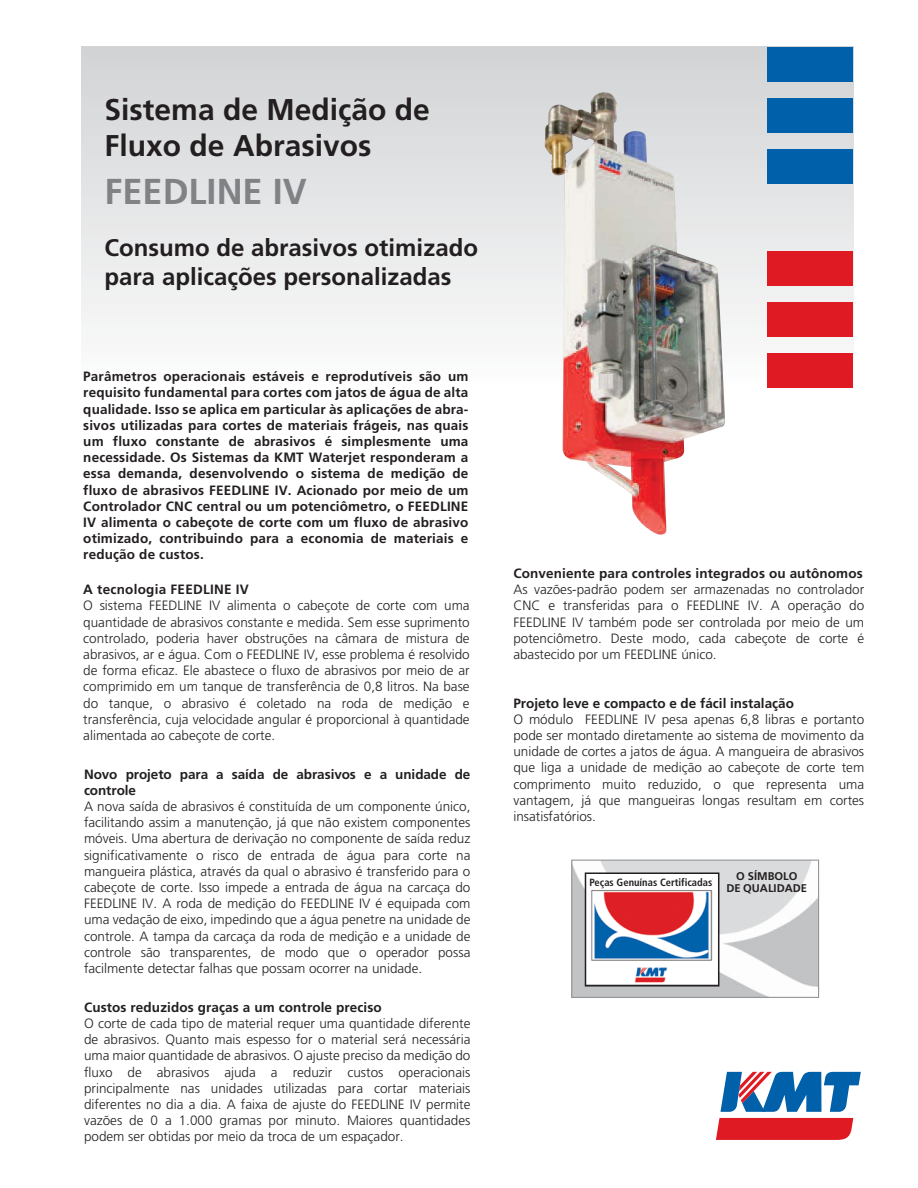
<style>
.page{position:relative;width:918px;height:1188px;background:#fff}
.page>*{position:absolute;margin:0;border:0;box-sizing:border-box;transform-origin:0 0}
.t1{font:700 36px "Frutiger";color:#808285}
.t2{font:700 30px/36px "Frutiger";color:#231f20}
.t3{font:700 24px/28.8px "Frutiger";color:#231f20}
.t4{font:300 13.5px/16.2px "Frutiger";color:#231f20;text-align:justify}
.t5{font:700 13.5px/16.2px "Frutiger";letter-spacing:.01em;color:#231f20;text-align:justify}
.t6{font:700 11.1px/12.3px "Frutiger";color:#231f20;text-align:center}
.t7{font:700 condensed 10.5px "Frutiger";color:#231f20}
</style>
<div class="page">
<div style="left:82px;top:47px;width:772px;height:340px;background:linear-gradient(to bottom,#d1d3d4,#fcfbfc)"></div>
<div style="left:768px;top:48px;width:85px;height:34px;background:#0060a9"></div>
<div style="left:768px;top:99px;width:85px;height:34px;background:#0060a9"></div>
<div style="left:768px;top:150px;width:85px;height:34px;background:#0060a9"></div>
<div style="left:768px;top:252px;width:85px;height:34px;background:#df1a22"></div>
<div style="left:768px;top:303px;width:85px;height:34px;background:#df1a22"></div>
<div style="left:768px;top:354px;width:85px;height:34px;background:#df1a22"></div>
<svg style="left:716px;top:1118px;width:137px;height:22px;background:#e12129"></svg>
<svg style="left:720px;top:1072px;width:141px;height:40px"></svg>
<img style="left:545px;top:92px;width:180px;height:443px">
<img style="left:573px;top:862px;width:244px;height:134px">
<div style="left:571px;top:860px;width:248px;height:138px;border:1px solid #939598"></div>
<img style="left:588px;top:875px;width:128px;height:109px">
<div style="left:585px;top:872px;width:134px;height:115px;border:2px solid #231f20"></div>
<div style="left:589px;top:878px;width:123px;height:11px;background:#fff"></div>
<h2 class="t2" style="left:105px;top:94px;width:327px">Sistema de Medição de<br>Fluxo de Abrasivos</h2>
<h1 class="t1" style="left:105px;top:177px;width:204px">FEEDLINE IV</h1>
<h3 class="t3" style="left:105px;top:235px;width:375px">Consumo de abrasivos otimizado para aplicações personalizadas</h3>
<p class="t5" style="left:83px;top:370px;width:387px">Parâmetros operacionais estáveis e reprodutíveis são um requisito fundamental para cortes com jatos de água de alta qualidade. Isso se aplica em particular às aplicações de abra&shy;sivos utilizadas para cortes de materiais frágeis, nas quais um fluxo constante de abrasivos é simplesmente uma necessidade. Os Sistemas da KMT Waterjet responderam a essa demanda, desenvolvendo o sistema de medição de fluxo de abrasivos FEEDLINE IV. Acionado por meio de um Controlador CNC central ou um potenciômetro, o FEEDLINE IV alimenta o cabeçote de corte com um fluxo de abrasivo otimizado, contribuindo para a economia de materiais e redução de custos.</p>
<p class="t5" style="left:83px;top:582px;width:167px">A tecnologia FEEDLINE IV</p>
<p class="t4" style="left:83px;top:599px;width:388px">O sistema FEEDLINE IV alimenta o cabeçote de corte com uma quantidade de abrasivos constante e medida. Sem esse suprimento controlado, poderia haver obstruções na câmara de mistura de abrasivos, ar e água. Com o FEEDLINE IV, esse problema é resolvido de forma eficaz. Ele abastece o fluxo de abrasivos por meio de ar comprimido em um tanque de transferência de 0,8 litros. Na base do tanque, o abrasivo é coletado na roda de medição e transferência, cuja velocidade angular é proporcional à quantidade alimentada ao cabeçote de corte.</p>
<p class="t5" style="left:84px;top:767px;width:388px">Novo projeto para a saída de abrasivos e a unidade de controle</p>
<p class="t4" style="left:84px;top:799px;width:388px">A nova saída de abrasivos é constituída de um componente único, facilitando assim a manutenção, já que não existem componentes móveis. Uma abertura de derivação no componente de saída reduz significativamente o risco de entrada de água para corte na mangueira plástica, através da qual o abrasivo é transferido para o cabeçote de corte. Isso impede a entrada de água na carcaça do FEEDLINE IV. A roda de medição do FEEDLINE IV é equipada com uma vedação de eixo, impedindo que a água penetre na unidade de controle. A tampa da carcaça da roda de medição e a unidade de controle são transparentes, de modo que o operador possa facilmente detectar falhas que possam ocorrer na unidade.</p>
<p class="t5" style="left:84px;top:1000px;width:299px">Custos reduzidos graças a um controle preciso</p>
<p class="t4" style="left:84px;top:1016px;width:388px">O corte de cada tipo de material requer uma quantidade diferente de abrasivos. Quanto mais espesso for o material será necessária uma maior quantidade de abrasivos. O ajuste preciso da medição do fluxo de abrasivos ajuda a reduzir custos operacionais principalmente nas unidades utilizadas para cortar materiais diferentes no dia a dia. A faixa de ajuste do FEEDLINE IV permite vazões de 0 a 1.000 gramas por minuto. Maiores quantidades podem ser obtidas por meio da troca de um espaçador.</p>
<p class="t5" style="left:513px;top:566px;width:351px">Conveniente para controles integrados ou autônomos</p>
<p class="t4" style="left:513px;top:582px;width:352px">As vazões-padrão podem ser armazenadas no controlador CNC e transferidas para o FEEDLINE IV. A operação do FEEDLINE IV também pode ser controlada por meio de um potenciômetro. Deste modo, cada cabeçote de corte é abastecido por um FEEDLINE único.</p>
<p class="t5" style="left:513px;top:696px;width:282px">Projeto leve e compacto e de fácil instalação</p>
<p class="t4" style="left:513px;top:712px;width:352px">O módulo FEEDLINE IV pesa apenas 6,8 libras e portanto pode ser montado diretamente ao sistema de movimento da unidade de cortes a jatos de água. A mangueira de abrasivos que liga a unidade de medição ao cabeçote de corte tem comprimento muito reduzido, o que representa uma vantagem, já que mangueiras longas resultam em cortes insatisfatórios.</p>
<p class="t7" style="left:590px;top:878px;width:124px">Peças Genuínas Certificadas</p>
<p class="t6" style="left:726px;top:871px;width:82px">O SÍMBOLO<br>DE QUALIDADE</p>
</div>
